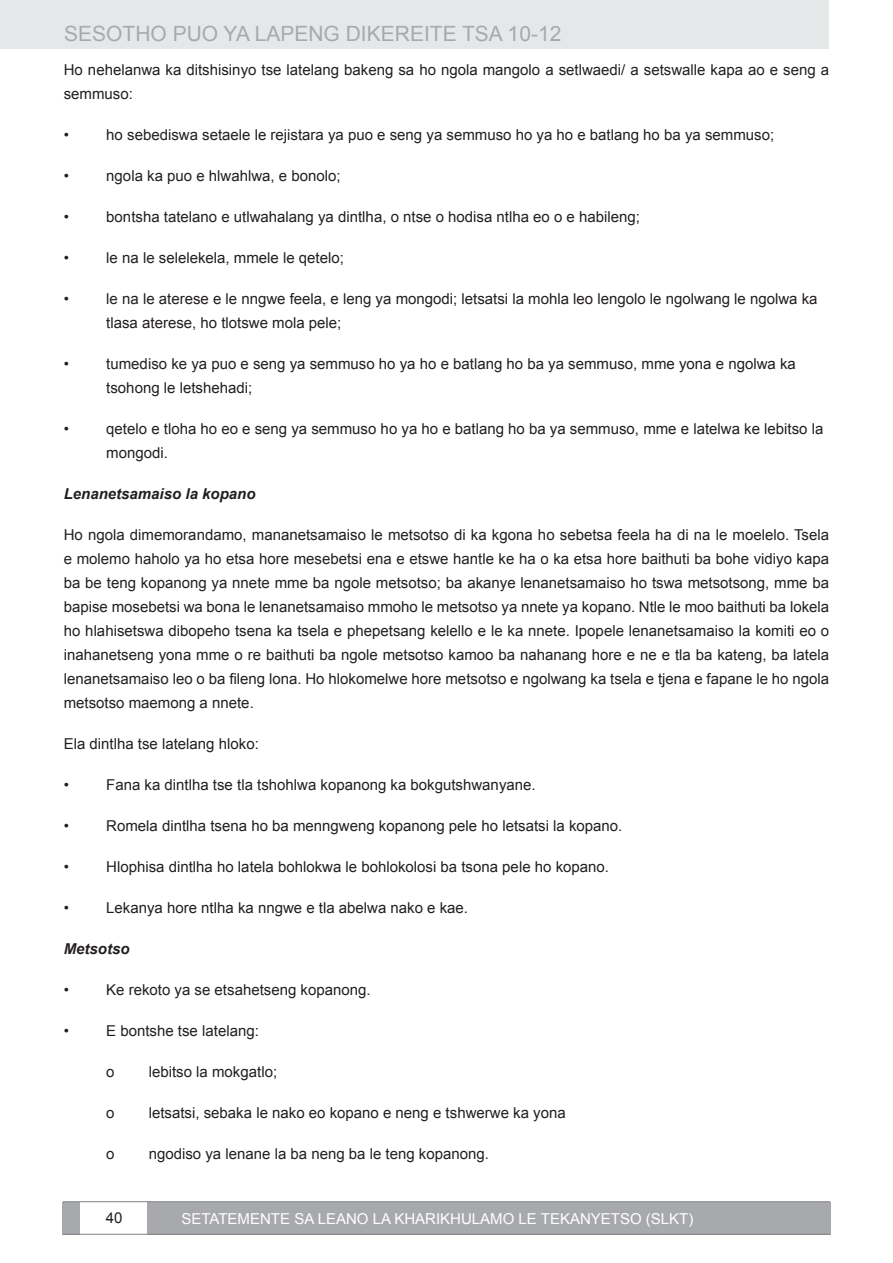
<style>
.page{position:relative;width:893px;height:1263px;background:#fff}
.page>*{position:absolute;margin:0;border:0;box-sizing:border-box;transform-origin:0 0}
.t1{font:21px "Arial";color:#a8a9ad}
.t2{font:15px/24px "Arial";color:#231f20}
.t3{font:15px "Arial";color:#fff}
.t4{font:italic 700 15px "Arial";color:#231f20}
</style>
<div class="page">
<div style="left:0;top:0;width:829px;height:49px;background:#e6e7e9"></div>
<div style="left:63px;top:1202px;width:17px;height:32px;background:#a8a9ad"></div>
<div style="left:147px;top:1202px;width:683px;height:32px;background:#a8a9ad"></div>
<hr style="left:63px;top:1234px;width:767px;height:1px;background:#808285">
<hr style="left:63px;top:1201px;width:767px;height:1px;background:#808285">
<h1 class="t1" style="left:64px;top:19px;width:499px">SESOTHO PUO YA LAPENG DIKEREITE TSA 10-12</h1>
<p class="t2" style="left:64px;top:58px;width:767px">Ho nehelanwa ka ditshisinyo tse latelang bakeng sa ho ngola mangolo a setlwaedi/ a setswalle kapa ao e seng a semmuso:</p>
<p class="t2" style="left:64px;top:123px;width:7px">•</p>
<p class="t2" style="left:106px;top:123px;width:669px">ho sebediswa setaele le rejistara ya puo e seng ya semmuso ho ya ho e batlang ho ba ya semmuso;</p>
<p class="t2" style="left:64px;top:164px;width:7px">•</p>
<p class="t2" style="left:106px;top:164px;width:236px">ngola ka puo e hlwahlwa, e bonolo;</p>
<p class="t2" style="left:64px;top:205px;width:7px">•</p>
<p class="t2" style="left:106px;top:205px;width:535px">bontsha tatelano e utlwahalang ya dintlha, o ntse o hodisa ntlha eo o e habileng;</p>
<p class="t2" style="left:64px;top:246px;width:7px">•</p>
<p class="t2" style="left:106px;top:246px;width:239px">le na le selelekela, mmele le qetelo;</p>
<p class="t2" style="left:64px;top:287px;width:7px">•</p>
<p class="t2" style="left:106px;top:287px;width:713px">le na le aterese e le nngwe feela, e leng ya mongodi; letsatsi la mohla leo lengolo le ngolwang le ngolwa ka tlasa aterese, ho tlotswe mola pele;</p>
<p class="t2" style="left:64px;top:352px;width:7px">•</p>
<p class="t2" style="left:106px;top:352px;width:691px">tumediso ke ya puo e seng ya semmuso ho ya ho e batlang ho ba ya semmuso, mme yona e ngolwa ka tsohong le letshehadi;</p>
<p class="t2" style="left:64px;top:417px;width:7px">•</p>
<p class="t2" style="left:106px;top:417px;width:719px">qetelo e tloha ho eo e seng ya semmuso ho ya ho e batlang ho ba ya semmuso, mme e latelwa ke lebitso la mongodi.</p>
<p class="t4" style="left:64px;top:484px;width:193px">Lenanetsamaiso la kopano</p>
<p class="t2" style="left:64px;top:523px;width:767px;text-align:justify">Ho ngola dimemorandamo, mananetsamaiso le metsotso di ka kgona ho sebetsa feela ha di na le moelelo. Tsela e molemo haholo ya ho etsa hore mesebetsi ena e etswe hantle ke ha o ka etsa hore baithuti ba bohe vidiyo kapa ba be teng kopanong ya nnete mme ba ngole metsotso; ba akanye lenanetsamaiso ho tswa metsotsong, mme ba bapise mosebetsi wa bona le lenanetsamaiso mmoho le metsotso ya nnete ya kopano. Ntle le moo baithuti ba lokela ho hlahisetswa dibopeho tsena ka tsela e phepetsang kelello e le ka nnete. I popele lenanetsamaiso la komiti eo o inahanetseng yona mme o re baithuti ba ngole metsotso kamoo ba nahanang hore e ne e tla ba kateng, ba latela lenanetsamaiso leo o ba fileng lona. Ho hlokomelwe hore metsotso e ngolwang ka tsela e tjena e fapane le ho ngola metsotso maemong a nnete.</p>
<p class="t2" style="left:64px;top:732px;width:197px">Ela dintlha tse latelang hloko:</p>
<p class="t2" style="left:64px;top:773px;width:7px">•</p>
<p class="t2" style="left:106px;top:773px;width:431px">Fana ka dintlha tse tla tshohlwa kopanong ka bokgutshwanyane.</p>
<p class="t2" style="left:64px;top:814px;width:7px">•</p>
<p class="t2" style="left:106px;top:814px;width:518px">Romela dintlha tsena ho ba menngweng kopanong pele ho letsatsi la kopano.</p>
<p class="t2" style="left:64px;top:855px;width:7px">•</p>
<p class="t2" style="left:106px;top:855px;width:504px">H lophisa dintlha ho latela bohlokwa le bohlokolosi ba tsona pele ho kopano.</p>
<p class="t2" style="left:64px;top:896px;width:7px">•</p>
<p class="t2" style="left:106px;top:896px;width:363px">Lekanya hore ntlha ka nngwe e tla abelwa nako e kae.</p>
<p class="t4" style="left:64px;top:939px;width:67px">Metsotso</p>
<p class="t2" style="left:64px;top:978px;width:7px">•</p>
<p class="t2" style="left:106px;top:978px;width:266px">Ke rekoto ya se etsahetseng kopanong.</p>
<p class="t2" style="left:64px;top:1019px;width:7px">•</p>
<p class="t2" style="left:106px;top:1019px;width:154px">E bontshe tse latelang:</p>
<p class="t2" style="left:106px;top:1060px;width:10px">o</p>
<p class="t2" style="left:149px;top:1060px;width:130px">lebitso la mokgatlo;</p>
<p class="t2" style="left:106px;top:1101px;width:10px">o</p>
<p class="t2" style="left:149px;top:1101px;width:418px">letsatsi, sebaka le nako eo kopano e neng e tshwerwe ka yona</p>
<p class="t2" style="left:106px;top:1142px;width:10px">o</p>
<p class="t2" style="left:149px;top:1142px;width:342px">ngodiso ya lenane la ba neng ba le teng kopanong.</p>
<p class="t2" style="left:106px;top:1206px;width:18px">40</p>
<p class="t3" style="left:182px;top:1209px;width:513px">SETATEMENTE SA LEANO LA KHARIKHULAMO LE TEKANYETSO (SLKT)</p>
</div>
